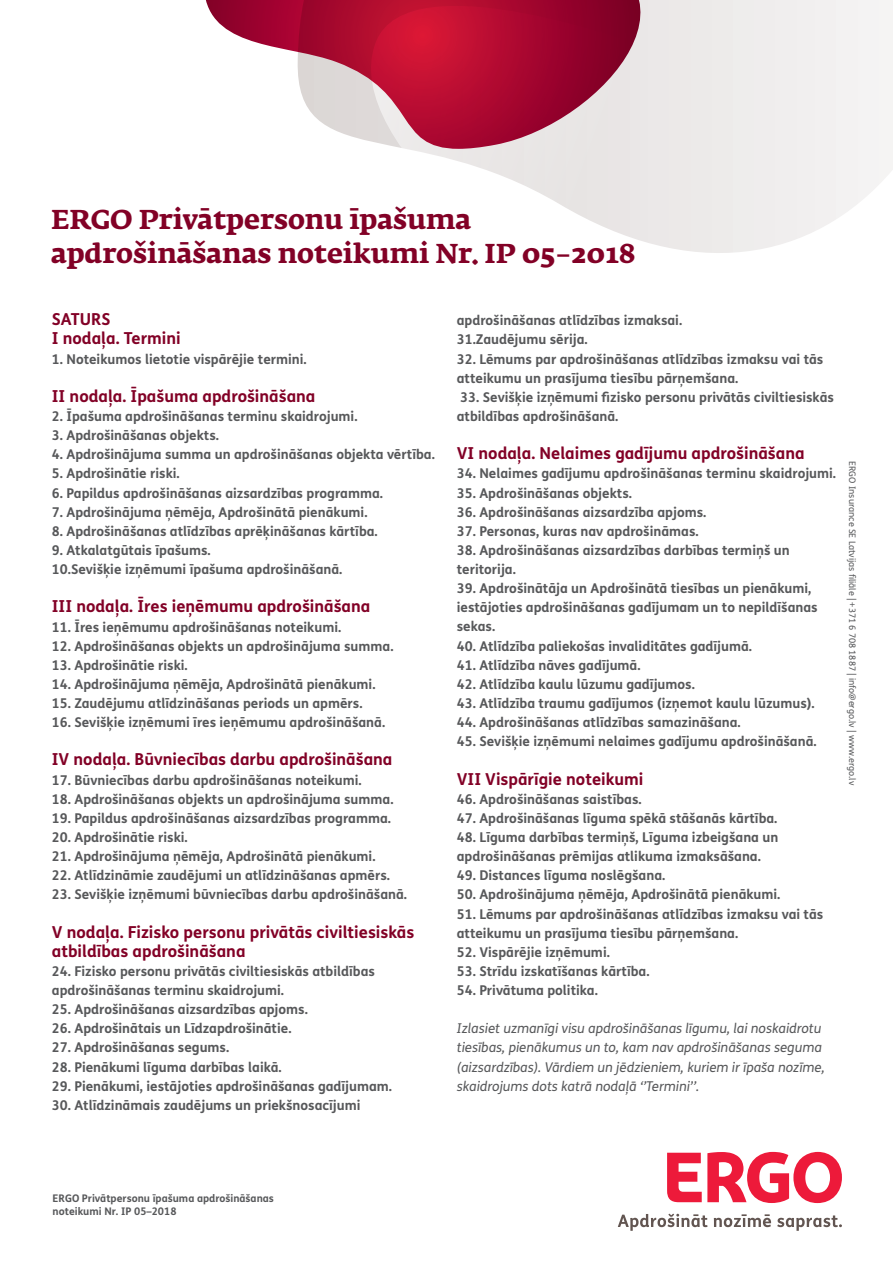
<style>
.page{position:relative;width:893px;height:1263px;background:#fff}
.page>*{position:absolute;margin:0;border:0;box-sizing:border-box;transform-origin:0 0}
.t1{font:700 27px/33.5px "Fedra Serif A Pro";color:#820126}
.t2{font:700 16.5px/19.2px "FS Me";color:#820126}
.t3{font:700 13.5px/19.2px "FS Me";color:#57585a}
.t4{font:italic 13.5px/19.2px "FS Me";color:#57585a}
.t5{font:700 10.5px/12.6px "FS Me";color:#57585a}
.t6{font:9px "FS Me";color:#57585a}
</style>
<div class="page">
<svg style="left:652px;top:0;width:241px;height:253px"></svg>
<svg style="left:409px;top:0;width:243px;height:244px"></svg>
<svg style="left:206px;top:0;width:436px;height:149px"></svg>
<svg style="left:667px;top:1152px;width:174px;height:51px"></svg>
<svg style="left:618px;top:1213px;width:90px;height:18px"></svg>
<svg style="left:714px;top:1214px;width:57px;height:13px"></svg>
<svg style="left:777px;top:1215px;width:64px;height:16px"></svg>
<h1 class="t1" style="left:51px;top:203px;width:586px">ERGO Privātpersonu īpašuma apdrošināšanas noteikumi Nr. IP 05–2018</h1>
<p class="t2" style="left:52px;top:309px;width:130px">SATURS<br>I nodaļa. Termini</p>
<p class="t3" style="left:52px;top:348px;width:256px">1. Noteikumos lietotie vispārējie termini.</p>
<p class="t2" style="left:52px;top:386px;width:265px">II nodaļa. Īpašuma apdrošināšana</p>
<p class="t3" style="left:52px;top:406px;width:307px">2. Īpašuma apdrošināšanas terminu skaidrojumi.</p>
<p class="t3" style="left:52px;top:425px;width:169px">3. Apdrošināšanas objekts.</p>
<p class="t3" style="left:52px;top:444px;width:385px">4. Apdrošinājuma summa un apdrošināšanas objekta vērtība.</p>
<p class="t3" style="left:52px;top:463px;width:129px">5. Apdrošinātie riski.</p>
<p class="t3" style="left:52px;top:482px;width:333px">6. Papildus apdrošināšanas aizsardzības programma.</p>
<p class="t3" style="left:52px;top:502px;width:317px">7. Apdrošinājuma ņēmēja, Apdrošinātā pienākumi.</p>
<p class="t3" style="left:52px;top:521px;width:327px">8. Apdrošināšanas atlīdzības aprēķināšanas kārtība.</p>
<p class="t3" style="left:52px;top:540px;width:292px">9. Atkalatgūtais īpašums.<br>10.Sevišķie izņēmumi īpašuma apdrošināšanā.</p>
<p class="t2" style="left:52px;top:596px;width:320px">III nodaļa. Īres ieņēmumu apdrošināšana</p>
<p class="t3" style="left:52px;top:616px;width:291px">11. Īres ieņēmumu apdrošināšanas noteikumi.</p>
<p class="t3" style="left:52px;top:635px;width:343px">12. Apdrošināšanas objekts un apdrošinājuma summa.</p>
<p class="t3" style="left:52px;top:655px;width:137px">13. Apdrošinātie riski.</p>
<p class="t3" style="left:52px;top:674px;width:325px">14. Apdrošinājuma ņēmēja, Apdrošinātā pienākumi.</p>
<p class="t3" style="left:52px;top:693px;width:312px">15. Zaudējumu atlīdzināšanas periods un apmērs.</p>
<p class="t3" style="left:52px;top:712px;width:335px">16. Sevišķie izņēmumi īres ieņēmumu apdrošināšanā.</p>
<p class="t2" style="left:52px;top:749px;width:342px">IV nodaļa. Būvniecības darbu apdrošināšana</p>
<p class="t3" style="left:52px;top:769px;width:311px">17. Būvniecības darbu apdrošināšanas noteikumi.</p>
<p class="t3" style="left:52px;top:789px;width:343px">18. Apdrošināšanas objekts un apdrošinājuma summa.</p>
<p class="t3" style="left:52px;top:808px;width:341px">19. Papildus apdrošināšanas aizsardzības programma.</p>
<p class="t3" style="left:52px;top:827px;width:137px">20. Apdrošinātie riski.</p>
<p class="t3" style="left:52px;top:846px;width:325px">21. Apdrošinājuma ņēmēja, Apdrošinātā pienākumi.</p>
<p class="t3" style="left:52px;top:865px;width:340px">22. Atlīdzināmie zaudējumi un atlīdzināšanas apmērs.</p>
<p class="t3" style="left:52px;top:884px;width:357px">23. Sevišķie izņēmumi būvniecības darbu apdrošināšanā.</p>
<p class="t2" style="left:52px;top:921px;width:364px">V nodaļa. Fizisko personu privātās civiltiesiskās atbildības apdrošināšana</p>
<p class="t3" style="left:52px;top:961px;width:325px">24. Fizisko personu privātās civiltiesiskās atbildības apdrošināšanas terminu skaidrojumi.</p>
<p class="t3" style="left:52px;top:999px;width:258px">25. Apdrošināšanas aizsardzības apjoms.</p>
<p class="t3" style="left:52px;top:1018px;width:241px">26. Apdrošinātais un Līdzapdrošinātie.</p>
<p class="t3" style="left:52px;top:1037px;width:179px">27. Apdrošināšanas segums.</p>
<p class="t3" style="left:52px;top:1056px;width:231px">28. Pienākumi līguma darbības laikā.</p>
<p class="t3" style="left:52px;top:1076px;width:342px">29. Pienākumi, iestājoties apdrošināšanas gadījumam.</p>
<p class="t3" style="left:52px;top:1095px;width:310px">30. Atlīdzināmais zaudējums un priekšnosacījumi</p>
<p class="t3" style="left:457px;top:310px;width:227px">apdrošināšanas atlīdzības izmaksai.<br>31.Zaudējumu sērija.</p>
<p class="t3" style="left:457px;top:348px;width:368px">32. Lēmums par apdrošināšanas atlīdzības izmaksu vai tās atteikumu un prasījuma tiesību pārņemšana.</p>
<p class="t3" style="left:457px;top:387px;width:379px">33. Sevišķie izņēmumi fizisko personu privātās civiltiesiskās atbildības apdrošināšanā.</p>
<p class="t2" style="left:457px;top:443px;width:349px">VI nodaļa. Nelaimes gadījumu apdrošināšana</p>
<p class="t3" style="left:457px;top:463px;width:381px">34. Nelaimes gadījumu apdrošināšanas terminu skaidrojumi.</p>
<p class="t3" style="left:457px;top:482px;width:177px">35. Apdrošināšanas objekts.</p>
<p class="t3" style="left:457px;top:502px;width:251px">36. Apdrošināšanas aizsardzība apjoms.</p>
<p class="t3" style="left:457px;top:521px;width:243px">37. Personas, kuras nav apdrošināmas.</p>
<p class="t3" style="left:457px;top:540px;width:334px">38. Apdrošināšanas aizsardzības darbības termiņš un teritorija.</p>
<p class="t3" style="left:457px;top:578px;width:362px">39. Apdrošinātāja un Apdrošinātā tiesības un pienākumi, iestājoties apdrošināšanas gadījumam un to nepildīšanas sekas.</p>
<p class="t3" style="left:457px;top:635px;width:297px">40. Atlīdzība paliekošas invaliditātes gadījumā.</p>
<p class="t3" style="left:457px;top:655px;width:185px">41. Atlīdzība nāves gadījumā.</p>
<p class="t3" style="left:457px;top:674px;width:240px">42. Atlīdzība kaulu lūzumu gadījumos.</p>
<p class="t3" style="left:457px;top:693px;width:359px">43. Atlīdzība traumu gadījumos (izņemot kaulu lūzumus).</p>
<p class="t3" style="left:457px;top:712px;width:285px">44. Apdrošināšanas atlīdzības samazināšana.</p>
<p class="t3" style="left:457px;top:731px;width:361px">45. Sevišķie izņēmumi nelaimes gadījumu apdrošināšanā.</p>
<p class="t2" style="left:457px;top:768px;width:188px">VII Vispārīgie noteikumi</p>
<p class="t3" style="left:457px;top:789px;width:186px">46. Apdrošināšanas saistības.</p>
<p class="t3" style="left:457px;top:808px;width:322px">47. Apdrošināšanas līguma spēkā stāšanās kārtība.</p>
<p class="t3" style="left:457px;top:827px;width:323px">48. Līguma darbības termiņš, Līguma izbeigšana un apdrošināšanas prēmijas atlikuma izmaksāšana.</p>
<p class="t3" style="left:457px;top:865px;width:210px">49. Distances līguma noslēgšana.</p>
<p class="t3" style="left:457px;top:884px;width:325px">50. Apdrošinājuma ņēmēja, Apdrošinātā pienākumi.</p>
<p class="t3" style="left:457px;top:903px;width:368px">51. Lēmums par apdrošināšanas atlīdzības izmaksu vai tās atteikumu un prasījuma tiesību pārņemšana.</p>
<p class="t3" style="left:457px;top:942px;width:155px">52. Vispārējie izņēmumi.</p>
<p class="t3" style="left:457px;top:961px;width:194px">53. Strīdu izskatīšanas kārtība.</p>
<p class="t3" style="left:457px;top:980px;width:143px">54. Privātuma politika.</p>
<p class="t4" style="left:457px;top:1018px;width:370px">Izlasiet uzmanīgi visu apdrošināšanas līgumu, lai noskaidrotu tiesības, pienākumus un to, kam nav apdrošināšanas seguma (aizsardzības). Vārdiem un jēdzieniem, kuriem ir īpaša nozīme, skaidrojums dots katrā nodaļā ‘’Termini’’.</p>
<p class="t6" style="left:858px;top:461px;width:325px;rotate:90deg">ERGO Insurance SE Latvijas filiāle | +371 6 708 1887 | info@ergo.lv | www.ergo.lv</p>
<p class="t5" style="left:53px;top:1192px;width:223px">ERGO Privātpersonu īpašuma apdrošināšanas noteikumi Nr. IP 05–2018</p>
</div>
